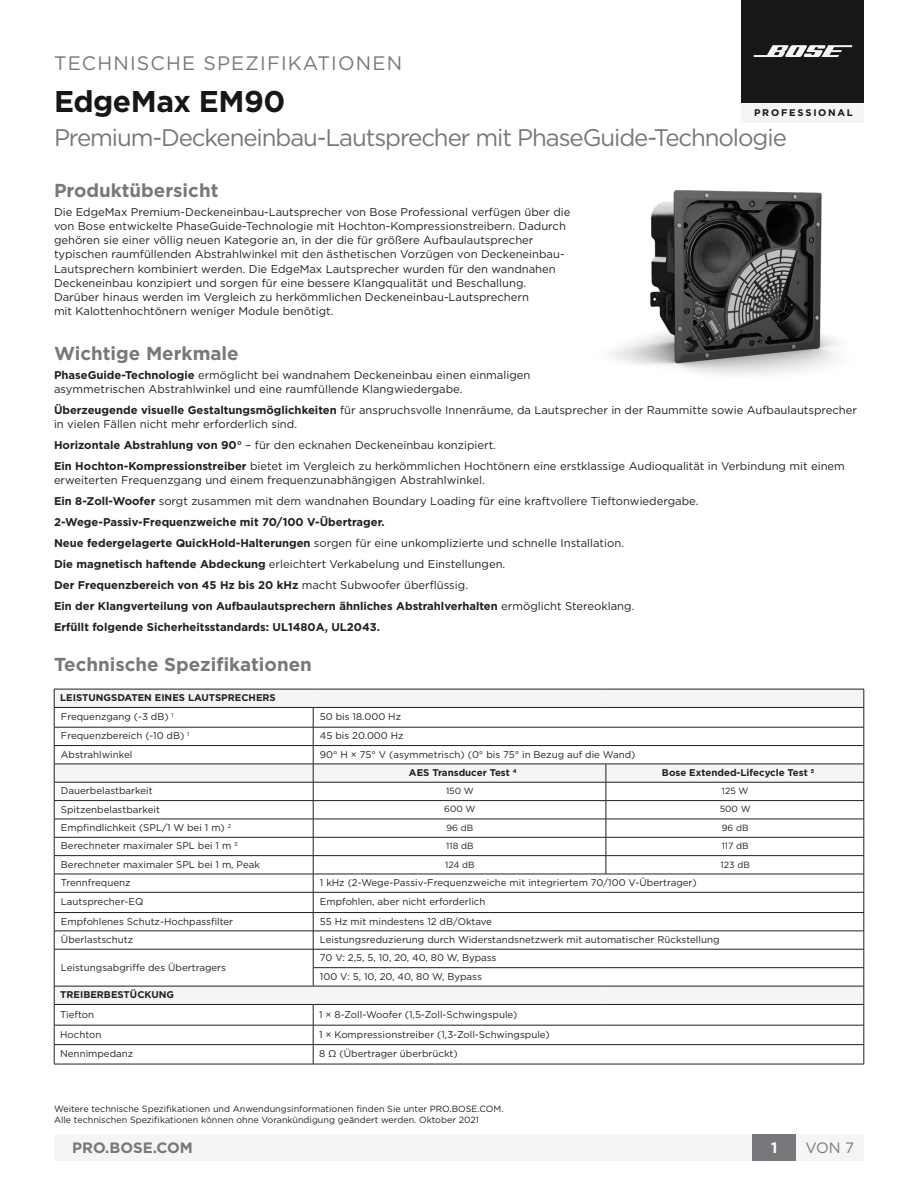
<style>
.page{position:relative;width:918px;height:1188px;background:#fff}
.page>*{position:absolute;margin:0;border:0;box-sizing:border-box;transform-origin:0 0}
.t1{font:700 30px "Gotham";letter-spacing:-.015em;color:#161718}
.t2{font:24px "Gotham";letter-spacing:-.045em;color:#76787b}
.t3{font:19.5px "Gotham";letter-spacing:.06em;color:#76787b}
.Text_Headers{font:700 18.75px "Gotham";color:#777879}
.t4{font:700 15px "Gotham";color:#76787b}
.t5{font:15px "Gotham";color:#76787b}
.t6{font:700 15px "Gotham";color:#fff}
.Text_Plain_Bulleted{font:11.25px/14.2px "Gotham";color:#231f20}
.Text_Headers-2{font:11.25px/14.2px "Gotham";color:#231f20}
.Text_Plain_Bulleted-2{font:700 11.25px "Gotham";color:#231f20}
.Text_Plain_Table_Cel{font:9.75px "Gotham";color:#231f20}
.Text_Table_Heading{font:9.75px "Gotham";color:#231f20}
.Text_Table_Heading-2{font:700 9.75px "Gotham";color:#231f20}
.Text_Plain_Table_Cel-2{font:700 9.75px "Gotham";color:#231f20}
.t7{font:700 9.6px "Gotham";letter-spacing:.185em;color:#161718}
.Text_Plain_Table_Cel-3{font:9px/10.8px "Gotham";color:#231f20}
.s1{font-weight:700}
.s2{font-weight:400}
</style>
<div class="page">
<div style="left:55px;top:1134px;width:808px;height:27px;background:#f4f5f4"></div>
<div style="left:753px;top:1134px;width:43px;height:27px;background:#76787b"></div>
<div style="left:742px;top:0;width:122px;height:122px;background:#161718"></div>
<div style="left:742px;top:103px;width:122px;height:19px;background:#f4f5f4"></div>
<svg style="left:754px;top:45px;width:98px;height:12px"></svg>
<hr style="left:54px;top:1064px;width:259px;height:1px;background:#231f20">
<hr style="left:313px;top:1064px;width:293px;height:1px;background:#231f20">
<hr style="left:606px;top:1064px;width:258px;height:1px;background:#231f20">
<svg style="left:54px;top:689px;width:811px;height:375px"></svg>
<hr style="left:606px;top:931px;width:258px;height:1px;background:#231f20">
<hr style="left:313px;top:949px;width:293px;height:1px;background:#231f20">
<hr style="left:606px;top:949px;width:258px;height:1px;background:#231f20">
<img style="left:612px;top:190px;width:227px;height:185px">
<h3 class="t3" style="left:54px;top:50px;width:350px">TECHNISCHE SPEZIFIKATIONEN</h3>
<h1 class="t1" style="left:54px;top:81px;width:233px">EdgeMax EM90</h1>
<h2 class="t2" style="left:54px;top:122px;width:734px">Premium-Deckeneinbau-Lautsprecher mit PhaseGuide-Technologie</h2>
<p class="t7" style="left:754px;top:106px;width:100px">PROFESSIONAL</p>
<p class="Text_Headers" style="left:54px;top:178px;width:166px">Produktübersicht</p>
<p class="Text_Headers-2" style="left:54px;top:204px;width:518px">Die EdgeMax Premium-Deckeneinbau-Lautsprecher von Bose Professional verfügen über die von Bose entwickelte PhaseGuide-Technologie mit Hochton-Kompressionstreibern. Dadurch gehören sie einer völlig neuen Kategorie an, in der die für größere Aufbaulautsprecher typischen raumfüllenden Abstrahlwinkel mit den ästhetischen Vorzügen von Deckeneinbau-Lautsprechern kombiniert werden. Die EdgeMax Lautsprecher wurden für den wandnahen Deckeneinbau konzipiert und sorgen für eine bessere Klangqualität und Beschallung.<br>Darüber hinaus werden im Vergleich zu herkömmlichen Deckeneinbau-Lautsprechern<br>mit Kalottenhochtönern weniger Module benötigt.</p>
<p class="Text_Headers" style="left:54px;top:341px;width:186px">Wichtige Merkmale</p>
<p class="Text_Plain_Bulleted" style="left:54px;top:367px;width:478px"><span class="s1">PhaseGuide-Technologie</span> ermöglicht bei wandnahem Deckeneinbau einen einmaligen asymmetrischen Abstrahlwinkel und eine raumfüllende Klangwiedergabe.</p>
<p class="Text_Plain_Bulleted" style="left:54px;top:402px;width:805px"><span class="s1">Überzeugende visuelle Gestaltungsmöglichkeiten</span> für anspruchsvolle Innenräume, da Lautsprecher in der Raummitte sowie Aufbaulautsprecher in vielen Fällen nicht mehr erforderlich sind.</p>
<p class="Text_Plain_Bulleted" style="left:54px;top:438px;width:444px"><span class="s1">Horizontale Abstrahlung von 90°</span> – für den ecknahen Deckeneinbau konzipiert.</p>
<p class="Text_Plain_Bulleted" style="left:54px;top:459px;width:792px"><span class="s1">Ein Hochton-Kompressionstreiber</span> bietet im Vergleich zu herkömmlichen Hochtönern eine erstklassige Audioqualität in Verbindung mit einem erweiterten Frequenzgang und einem frequenzunabhängigen Abstrahlwinkel.</p>
<p class="Text_Plain_Bulleted" style="left:54px;top:494px;width:646px"><span class="s1">Ein 8-Zoll-Woofer</span> sorgt zusammen mit dem wandnahen Boundary Loading für eine kraftvollere Tieftonwiedergabe.</p>
<p class="Text_Plain_Bulleted-2" style="left:54px;top:515px;width:332px">2-Wege-Passiv-Frequenzweiche mit 70/100 V-Übertrager.</p>
<p class="Text_Plain_Bulleted" style="left:54px;top:536px;width:572px"><span class="s1">Neue federgelagerte QuickHold-Halterungen</span> sorgen für eine unkomplizierte und schnelle Installation.</p>
<p class="Text_Plain_Bulleted" style="left:54px;top:557px;width:453px"><span class="s1">Die magnetisch haftende Abdeckung</span> erleichtert Verkabelung und Einstellungen.</p>
<p class="Text_Plain_Bulleted-2" style="left:54px;top:578px;width:416px">Der Frequenzbereich von 45 Hz bis 20 kHz <span class="s2">macht Subwoofer überflüssig.</span></p>
<p class="Text_Plain_Bulleted-2" style="left:54px;top:599px;width:582px">Ein der Klangverteilung von Aufbaulautsprechern ähnliches Abstrahlverhalten <span class="s2">ermöglicht Stereoklang.</span></p>
<p class="Text_Plain_Bulleted-2" style="left:54px;top:620px;width:327px">Erfüllt folgende Sicherheitsstandards: UL1480A, UL2043.</p>
<p class="Text_Headers" style="left:54px;top:652px;width:259px">Technische Spezifikationen</p>
<p class="Text_Table_Heading-2" style="left:60px;top:691px;width:217px">LEISTUNGSDATEN EINES LAUTSPRECHERS</p>
<p class="Text_Plain_Table_Cel" style="left:61px;top:711px;width:114px">Frequenzgang (-3 dB) <sup>1</sup></p>
<p class="Text_Plain_Table_Cel" style="left:320px;top:711px;width:83px">50 bis 18.000 Hz</p>
<p class="Text_Table_Heading" style="left:61px;top:730px;width:130px">Frequenzbereich (-10 dB) <sup>1</sup></p>
<p class="Text_Plain_Table_Cel" style="left:320px;top:730px;width:85px">45 bis 20.000 Hz</p>
<p class="Text_Table_Heading" style="left:61px;top:748px;width:73px">Abstrahlwinkel</p>
<p class="Text_Plain_Table_Cel" style="left:320px;top:748px;width:317px">90° H × 75° V (asymmetrisch) (0° bis 75° in Bezug auf die Wand)</p>
<p class="Text_Plain_Table_Cel-2" style="left:409px;top:766px;width:109px">AES Transducer Test <sup>4</sup></p>
<p class="Text_Plain_Table_Cel-2" style="left:662px;top:766px;width:154px">Bose Extended-Lifecycle Test <sup>5</sup></p>
<p class="Text_Table_Heading" style="left:61px;top:785px;width:93px">Dauerbelastbarkeit</p>
<p class="Text_Plain_Table_Cel-3" style="left:446px;top:785px;width:29px">150 W</p>
<p class="Text_Plain_Table_Cel-3" style="left:722px;top:785px;width:28px">125 W</p>
<p class="Text_Table_Heading" style="left:61px;top:803px;width:101px">Spitzenbelastbarkeit</p>
<p class="Text_Plain_Table_Cel-3" style="left:444px;top:804px;width:33px">600 W</p>
<p class="Text_Plain_Table_Cel-3" style="left:720px;top:804px;width:33px">500 W</p>
<p class="Text_Table_Heading" style="left:61px;top:821px;width:172px">Empfindlichkeit (SPL/1 W bei 1 m) <sup>2</sup></p>
<p class="Text_Plain_Table_Cel-3" style="left:447px;top:822px;width:28px">96 dB</p>
<p class="Text_Plain_Table_Cel-3" style="left:722px;top:822px;width:28px">96 dB</p>
<p class="Text_Table_Heading" style="left:61px;top:840px;width:178px">Berechneter maximaler SPL bei 1 m <sup>3</sup></p>
<p class="Text_Plain_Table_Cel-3" style="left:446px;top:840px;width:29px">118 dB</p>
<p class="Text_Plain_Table_Cel-3" style="left:722px;top:840px;width:28px">117 dB</p>
<p class="Text_Table_Heading" style="left:61px;top:858px;width:201px">Berechneter maximaler SPL bei 1 m, Peak</p>
<p class="Text_Plain_Table_Cel-3" style="left:445px;top:859px;width:31px">124 dB</p>
<p class="Text_Plain_Table_Cel-3" style="left:721px;top:859px;width:31px">123 dB</p>
<p class="Text_Table_Heading" style="left:61px;top:876px;width:71px">Trennfrequenz</p>
<p class="Text_Plain_Table_Cel" style="left:320px;top:876px;width:378px">1 kHz (2-Wege-Passiv-Frequenzweiche mit integriertem 70/100 V-Übertrager)</p>
<p class="Text_Table_Heading" style="left:61px;top:896px;width:84px">Lautsprecher-EQ</p>
<p class="Text_Plain_Table_Cel" style="left:320px;top:895px;width:167px">Empfohlen, aber nicht erforderlich</p>
<p class="Text_Table_Heading" style="left:61px;top:915px;width:174px">Empfohlenes Schutz-Hochpassfilter</p>
<p class="Text_Plain_Table_Cel" style="left:320px;top:915px;width:174px">55 Hz mit mindestens 12 dB/Oktave</p>
<p class="Text_Table_Heading" style="left:61px;top:933px;width:74px">Überlastschutz</p>
<p class="Text_Plain_Table_Cel" style="left:320px;top:933px;width:401px">Leistungsreduzierung durch Widerstandsnetzwerk mit automatischer Rückstellung</p>
<p class="Text_Table_Heading" style="left:61px;top:961px;width:167px">Leistungsabgriffe des Übertragers</p>
<p class="Text_Plain_Table_Cel" style="left:320px;top:952px;width:178px">70 V: 2,5, 5, 10, 20, 40, 80 W, Bypass</p>
<p class="Text_Plain_Table_Cel" style="left:320px;top:970px;width:163px">100 V: 5, 10, 20, 40, 80 W, Bypass</p>
<p class="Text_Table_Heading-2" style="left:60px;top:988px;width:116px">TREIBERBESTÜCKUNG</p>
<p class="Text_Plain_Table_Cel" style="left:60px;top:1008px;width:35px">Tiefton</p>
<p class="Text_Plain_Table_Cel" style="left:319px;top:1008px;width:200px">1 × 8-Zoll-Woofer (1,5-Zoll-Schwingspule)</p>
<p class="Text_Plain_Table_Cel" style="left:60px;top:1028px;width:43px">Hochton</p>
<p class="Text_Plain_Table_Cel" style="left:319px;top:1028px;width:232px">1 × Kompressionstreiber (1,3-Zoll-Schwingspule)</p>
<p class="Text_Plain_Table_Cel" style="left:60px;top:1048px;width:75px">Nennimpedanz</p>
<p class="Text_Plain_Table_Cel" style="left:319px;top:1048px;width:140px">8 Ω (Übertrager überbrückt)</p>
<p class="Text_Plain_Table_Cel-3" style="left:54px;top:1104px;width:451px">Weitere technische Spezifikationen und Anwendungsinformationen finden Sie unter PRO.BOSE.COM.<br>Alle technischen Spezifikationen können ohne Vorankündigung geändert werden. Oktober 2021</p>
<h3 class="t4" style="left:72px;top:1138px;width:122px">PRO.BOSE.COM</h3>
<h3 class="t6" style="left:771px;top:1138px;width:8px">1</h3>
<h3 class="t5" style="left:806px;top:1139px;width:50px">VON 7</h3>
</div>
